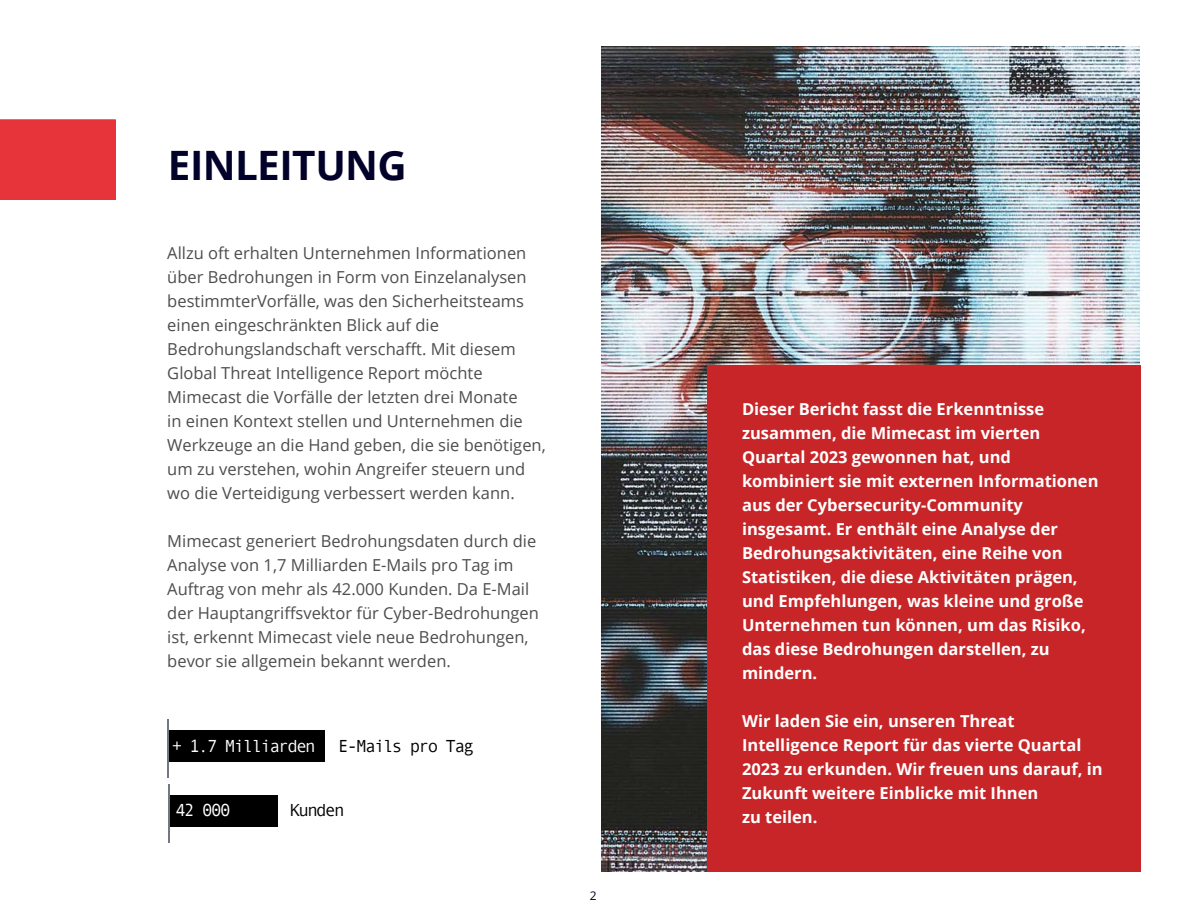
<style>
.page{position:relative;width:1188px;height:918px;background:#fff}
.page>*{position:absolute;margin:0;border:0;box-sizing:border-box;transform-origin:0 0}
.t1{font:700 40.5px "Open Sans";letter-spacing:-.02em;color:#01012a}
.t2{font:17.55px "Andale Mono";letter-spacing:-.09em;color:#fff}
.t3{font:17.55px "Andale Mono";letter-spacing:-.09em;color:#000}
.t4{font:16.5px/24px "Open Sans";color:#4d4d4f}
.t5{font:700 16.5px/24px "Open Sans";color:#fff}
.t6{font:12px "Open Sans";color:#01012a}
</style>
<div class="page">
<img style="left:602px;top:47px;width:538px;height:825px">
<div style="left:0;top:119px;width:116px;height:81px;background:#e6343a"></div>
<div style="left:169px;top:730px;width:156px;height:32px;background:#000"></div>
<div style="left:707px;top:365px;width:434px;height:507px;background:#c82528"></div>
<hr style="left:167px;top:719px;width:2px;height:58px;background:#727780">
<div style="left:169px;top:795px;width:108px;height:32px;background:#000"></div>
<hr style="left:168px;top:784px;width:1px;height:58px;background:#727780">
<h1 class="t1" style="left:168px;top:137px;width:240px">EINLEITUNG</h1>
<p class="t4" style="left:167px;top:241px;width:380px">Allzu oft erhalten Unternehmen Informationen über Bedrohungen in Form von Einzelanalysen bestimmterVorfälle, was den Sicherheitsteams einen eingeschränkten Blick auf die Bedrohungslandschaft verschafft. Mit diesem Global Threat Intelligence Report möchte Mimecast die Vorfälle der letzten drei Monate<br>in einen Kontext stellen und Unternehmen die Werkzeuge an die Hand geben, die sie benötigen, um zu verstehen, wohin Angreifer steuern und wo die Verteidigung verbessert werden kann.</p>
<p class="t4" style="left:167px;top:529px;width:373px">Mimecast generiert Bedrohungsdaten durch die Analyse von 1,7 Milliarden E-Mails pro Tag im Auftrag von mehr als 42.000 Kunden. Da E-Mail der Hauptangriffsvektor für Cyber-Bedrohungen ist, erkennt Mimecast viele neue Bedrohungen, bevor sie allgemein bekannt werden.</p>
<p class="t2" style="left:172px;top:734px;width:146px">+ 1.7 Milliarden</p>
<p class="t3" style="left:338px;top:734px;width:137px">E-Mails pro Tag</p>
<p class="t2" style="left:175px;top:799px;width:57px">42 000</p>
<p class="t3" style="left:289px;top:799px;width:57px">Kunden</p>
<p class="t6" style="left:590px;top:888px;width:8px">2</p>
<p class="t5" style="left:742px;top:397px;width:358px">Dieser Bericht fasst die Erkenntnisse zusammen, die Mimecast im vierten Quartal 2023 gewonnen hat, und kombiniert sie mit externen Informationen aus der Cybersecurity-Community insgesamt. Er enthält eine Analyse der Bedrohungsaktivitäten, eine Reihe von Statistiken, die diese Aktivitäten prägen, und Empfehlungen, was kleine und große Unternehmen tun können, um das Risiko, das diese Bedrohungen darstellen, zu mindern.</p>
<p class="t5" style="left:742px;top:709px;width:362px">Wir laden Sie ein, unseren Threat Intelligence Report für das vierte Quartal 2023 zu erkunden. Wir freuen uns darauf, in Zukunft weitere Einblicke mit Ihnen<br>zu teilen.</p>
</div>
